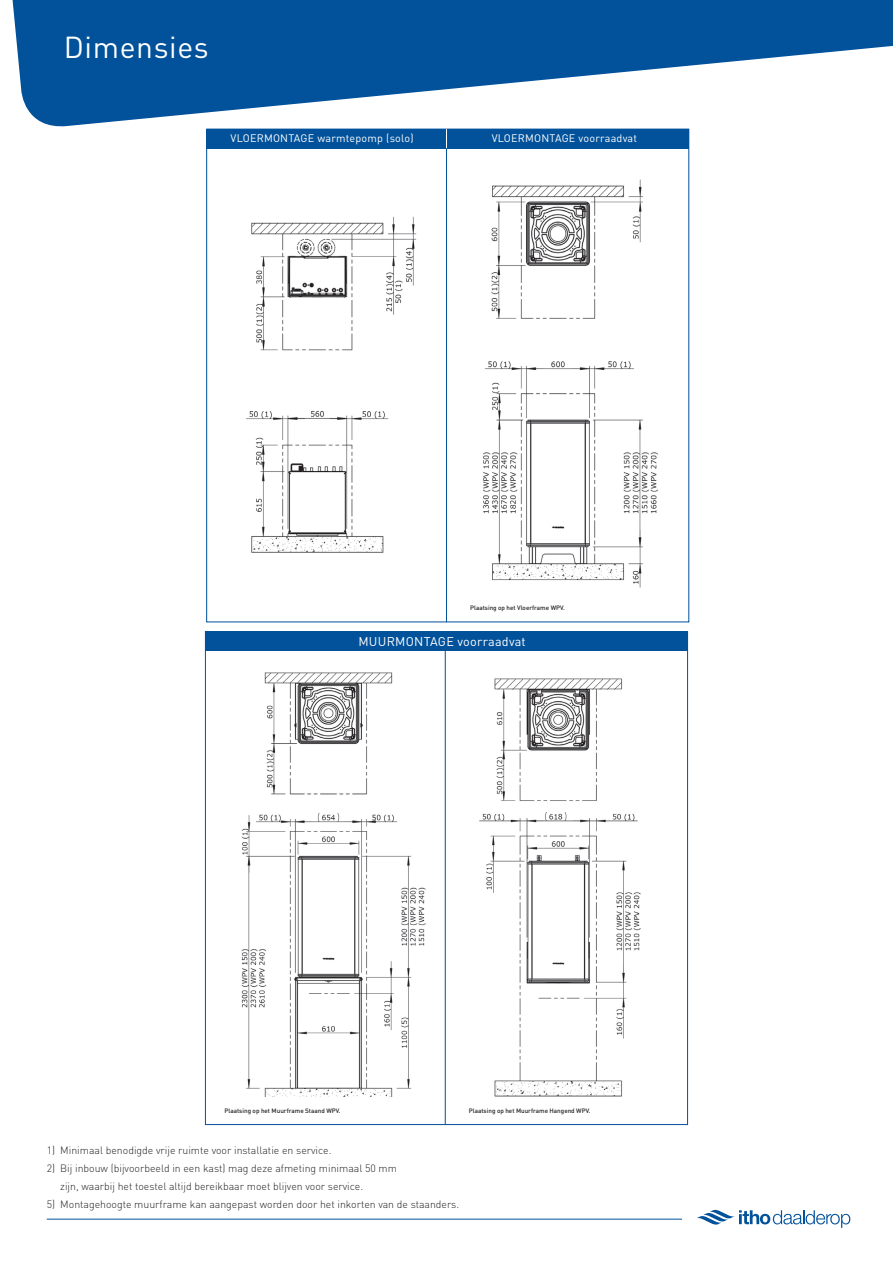
<style>
.page{position:relative;width:893px;height:1263px;background:#fff}
.page>*{position:absolute;margin:0;border:0;box-sizing:border-box;transform-origin:0 0}
.t1{font:30px "DIN";letter-spacing:.02em;color:#fff}
.t2{font:12.6px "DIN";letter-spacing:.02em;color:#fff}
.t3{font:10.8px "DIN";letter-spacing:.02em;color:#fff}
.t4{font:300 10.5px/18px "DIN";color:#231f20}
.t5{font:500 6.3px "DIN";color:#231f20}
</style>
<div class="page">
<svg style="left:12px;top:0;width:881px;height:130px;fill:#01519b"></svg>
<hr style="left:47px;top:1219px;width:635px;height:1px;background:#01519b">
<svg style="left:697px;top:1209px;width:153px;height:19px"></svg>
<img style="left:208px;top:148px;width:479px;height:440px">
<div style="left:207px;top:129px;width:482px;height:19px;background:#01519b"></div>
<hr style="left:446px;top:148px;width:1px;height:474px;background:#01519b">
<svg style="left:446px;top:129px;width:1px;height:19px"></svg>
<div style="left:205px;top:632px;width:483px;height:19px;background:#01519b"></div>
<img style="left:241px;top:652px;width:400px;height:445px">
<hr style="left:445px;top:651px;width:1px;height:474px;background:#01519b">
<h1 class="t1" style="left:64px;top:29px;width:146px">Dimensies</h1>
<p class="t3" style="left:231px;top:131px;width:184px">VLOERMONTAGE warmtepomp (solo)</p>
<p class="t3" style="left:492px;top:131px;width:147px">VLOERMONTAGE voorraadvat</p>
<p class="t5" style="left:470px;top:604px;width:96px">Plaatsing op het Vloerframe WPV.</p>
<p class="t2" style="left:358px;top:633px;width:169px">MUURMONTAGE voorraadvat</p>
<p class="t5" style="left:225px;top:1107px;width:118px">Plaatsing op het Muurframe Staand WPV.</p>
<p class="t5" style="left:469px;top:1107px;width:123px">Plaatsing op het Muurframe Hangend WPV.</p>
<p class="t4" style="left:47px;top:1141px;width:286px">1) Minimaal benodigde vrije ruimte voor installatie en service.</p>
<p class="t4" style="left:60px;top:1159px;width:338px;text-indent:-13px">2) Bij inbouw (bijvoorbeeld in een kast) mag deze afmeting minimaal 50 mm zijn, waarbij het toestel altijd bereikbaar moet blijven voor service.</p>
<p class="t4" style="left:47px;top:1195px;width:414px">5) Montagehoogte muurframe kan aangepast worden door het inkorten van de staanders.</p>
</div>
